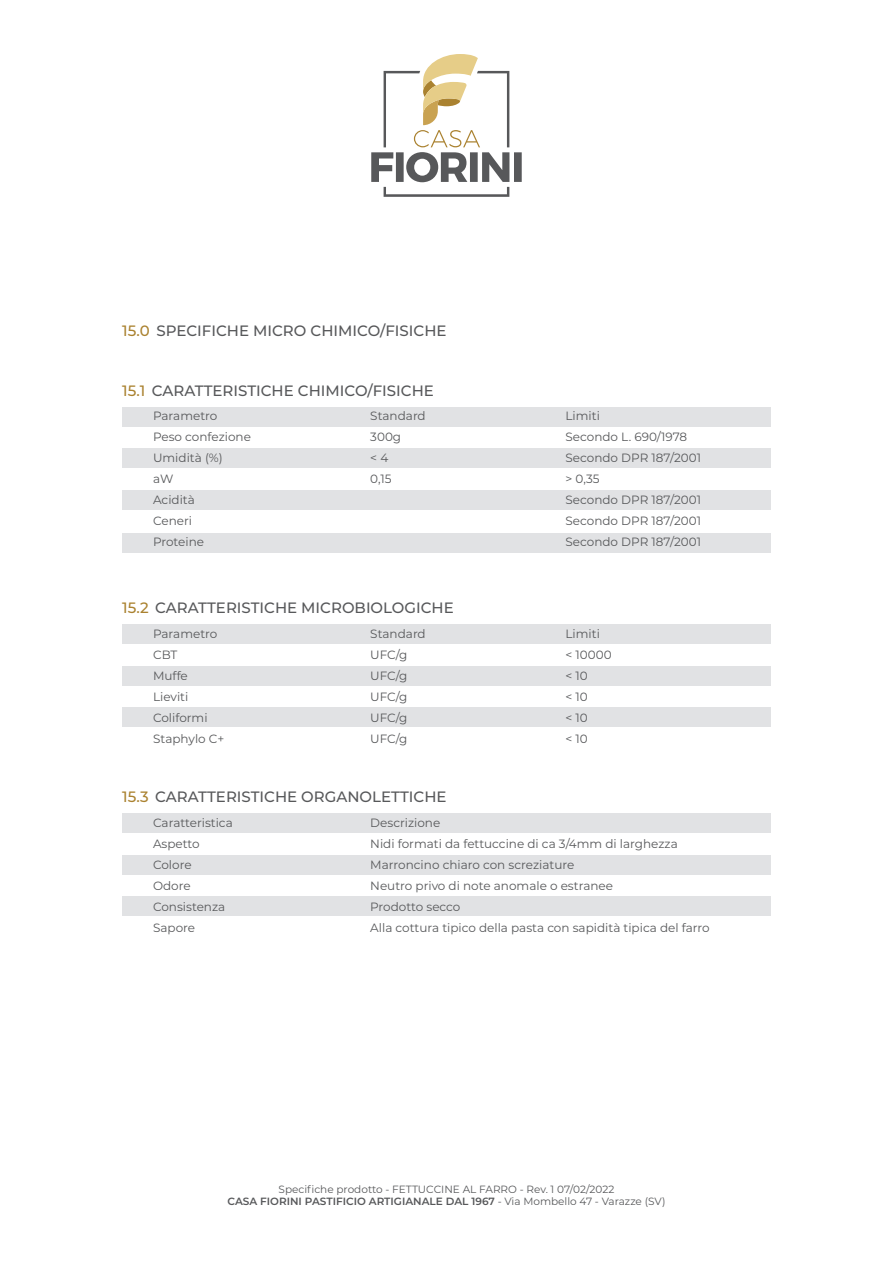
<style>
.page{position:relative;width:893px;height:1263px;background:#fff}
.page>*{position:absolute;margin:0;border:0;box-sizing:border-box;transform-origin:0 0}
.t1{font:500 15px "Montserrat";color:#57585a}
.t2{font:12px/21px "Montserrat";color:#57585a}
.t3{font:10.5px/12.6px "Montserrat";color:#57585a;text-align:center}
.s1{color:#aa8230}
.s2{font-weight:600}
</style>
<div class="page">
<div style="left:122px;top:407px;width:649px;height:19px;background:#e1e2e4"></div>
<div style="left:122px;top:624px;width:649px;height:19px;background:#e1e2e4"></div>
<div style="left:122px;top:449px;width:649px;height:19px;background:#e1e2e4"></div>
<div style="left:122px;top:666px;width:649px;height:19px;background:#e1e2e4"></div>
<div style="left:122px;top:490px;width:649px;height:19px;background:#e1e2e4"></div>
<div style="left:122px;top:708px;width:649px;height:19px;background:#e1e2e4"></div>
<div style="left:122px;top:534px;width:649px;height:19px;background:#e1e2e4"></div>
<div style="left:122px;top:813px;width:649px;height:20px;background:#e1e2e4"></div>
<div style="left:122px;top:855px;width:649px;height:19px;background:#e1e2e4"></div>
<div style="left:122px;top:897px;width:649px;height:19px;background:#e1e2e4"></div>
<svg style="left:371px;top:54px;width:151px;height:143px"></svg>
<p class="t1" style="left:122px;top:320px;width:326px"><span class="s1">15.0</span> SPECIFICHE MICRO CHIMICO/FISICHE</p>
<p class="t1" style="left:122px;top:380px;width:313px"><span class="s1">15.1</span> CARATTERISTICHE CHIMICO/FISICHE</p>
<p class="t2" style="left:153px;top:405px;width:99px">Parametro<br>Peso confezione<br>Umidità (%)<br>aW<br>Acidità<br>Ceneri<br>Proteine</p>
<p class="t2" style="left:370px;top:405px;width:57px">Standard<br>300g<br>&lt; 4<br>0,15</p>
<p class="t1" style="left:122px;top:597px;width:333px"><span class="s1">15.2</span> CARATTERISTICHE MICROBIOLOGICHE</p>
<p class="t2" style="left:153px;top:622px;width:73px">Parametro<br>CBT<br>Muffe<br>Lieviti<br>Coliformi<br>Staphylo C+</p>
<p class="t2" style="left:370px;top:622px;width:57px">Standard<br>UFC/g<br>UFC/g<br>UFC/g<br>UFC/g<br>UFC/g</p>
<p class="t1" style="left:122px;top:786px;width:326px"><span class="s1">15.3</span> CARATTERISTICHE ORGANOLETTICHE</p>
<p class="t2" style="left:566px;top:405px;width:137px">Limiti<br>Secondo L. 690/1978<br>Secondo DPR 187/2001 &gt; 0,35<br>Secondo DPR 187/2001<br>Secondo DPR 187/2001<br>Secondo DPR 187/2001</p>
<p class="t2" style="left:566px;top:622px;width:48px">Limiti<br>&lt; 10000 &lt; 10<br>&lt; 10<br>&lt; 10<br>&lt; 10</p>
<p class="t2" style="left:153px;top:812px;width:81px">Caratteristica<br>Aspetto<br>Colore<br>Odore<br>Consistenza<br>Sapore</p>
<p class="t2" style="left:370px;top:812px;width:341px">Descrizione<br>Nidi formati da fettuccine di ca 3/4mm di larghezza Marroncino chiaro con screziature<br>Neutro privo di note anomale o estranee<br>Prodotto secco<br>Alla cottura tipico della pasta con sapidità tipica del farro</p>
<p class="t3" style="left:228px;top:1182px;width:439px">Specifiche prodotto - FETTUCCINE AL FARRO - Rev. 1 07/02/2022<br><span class="s2">CASA FIORINI PASTIFICIO ARTIGIANALE DAL 1967</span> - Via Mombello 47 - Varazze (SV)</p>
</div>
